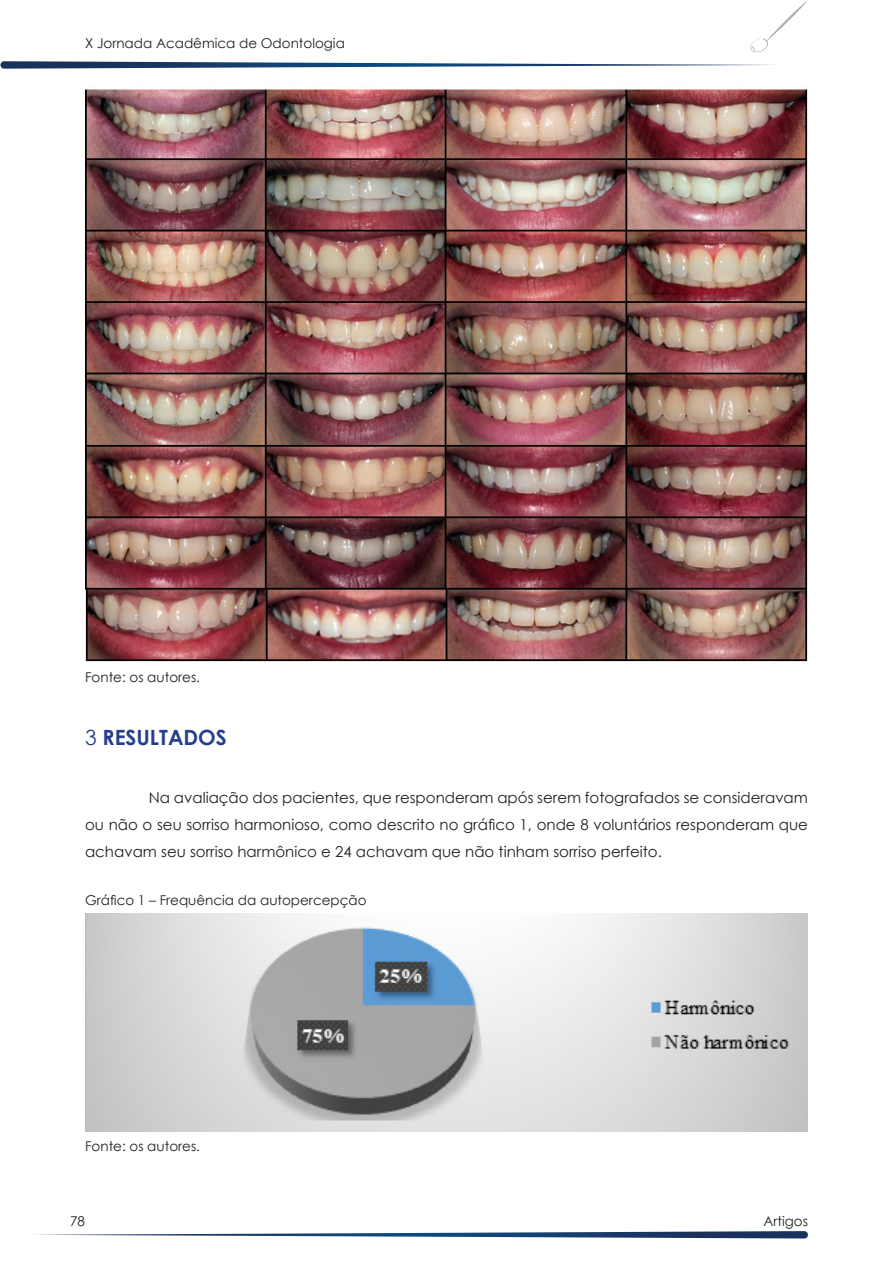
<style>
.page{position:relative;width:893px;height:1263px;background:#fff}
.page>*{position:absolute;margin:0;border:0;box-sizing:border-box;transform-origin:0 0}
.Título_1{font:700 21px "Century Gothic";color:#253f8e}
.texto{font:15px/27px "Century Gothic";color:#231f20;text-align:justify}
.legendas{font:13.5px "Century Gothic";color:#231f20}
.s1{font-weight:400}
</style>
<div class="page">
<svg style="left:750px;top:0;width:58px;height:53px"></svg>
<svg style="left:0;top:61px;width:774px;height:8px"></svg>
<svg style="left:34px;top:1231px;width:774px;height:7px"></svg>
<img style="left:85px;top:89px;width:723px;height:573px">
<img style="left:85px;top:914px;width:723px;height:217px">
<p class="legendas" style="left:85px;top:33px;width:261px">X Jornada Acadêmica de Odontologia</p>
<p class="legendas" style="left:85px;top:667px;width:116px">Fonte: os autores.</p>
<p class="Título_1" style="left:85px;top:721px;width:143px"><span class="s1">3</span> RESULTADOS</p>
<p class="texto" style="left:85px;top:784px;width:724px;text-indent:64px">Na avaliação dos pacientes, que responderam após serem fotografados se consideravam ou não o seu sorriso harmonioso, como descrito no gráfico 1, onde 8 voluntários responderam que achavam seu sorriso harmônico e 24 achavam que não tinham sorriso perfeito.</p>
<p class="legendas" style="left:85px;top:890px;width:283px">Gráfico 1 – Frequência da autopercepção</p>
<p class="legendas" style="left:85px;top:1137px;width:116px">Fonte: os autores.</p>
<p class="legendas" style="left:70px;top:1211px;width:16px">78</p>
<p class="legendas" style="left:763px;top:1211px;width:46px">Artigos</p>
</div>
